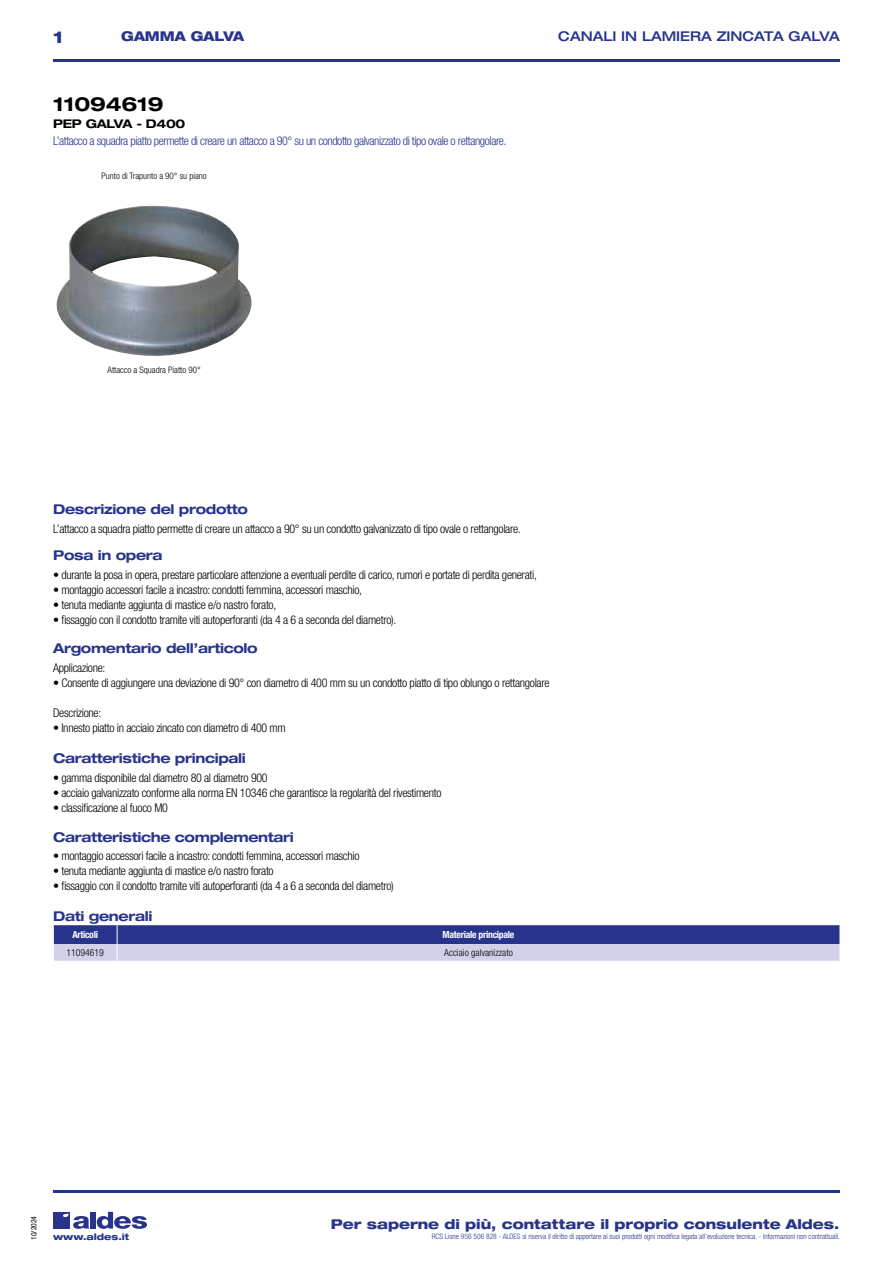
<style>
.page{position:relative;width:893px;height:1263px;background:#fff}
.page>*{position:absolute;margin:0;border:0;box-sizing:border-box;transform-origin:0 0}
.t1{font:700 expanded 19.5px "Helvetica Neue LT Std";letter-spacing:-.01em;color:#000}
.t2{font:800 expanded 16.5px "Helvetica Neue LT Std";color:#28348b}
.t3{font:700 expanded 13.5px "Helvetica Neue LT Std";letter-spacing:-.025em;color:#28348b}
.t4{font:800 expanded 13.5px "Helvetica Neue LT Std";color:#28348b}
.t5{font:500 expanded 13.5px "Helvetica Neue LT Std";color:#28348b}
.t6{font:800 expanded 13.5px "Helvetica Neue LT Std";color:#28348b;scale:.95 1}
.t7{font:300 condensed 12px "Helvetica Neue LT Std";letter-spacing:-.025em;color:#000}
.t8{font:300 condensed 12px "Helvetica Neue LT Std";letter-spacing:-.035em;color:#28348b}
.t9{font:700 expanded 12px "Helvetica Neue LT Std";letter-spacing:-.025em;color:#000}
.t10{font:700 condensed 9.75px "Helvetica Neue LT Std";letter-spacing:-.03em;color:#fff}
.t11{font:300 condensed 9.75px "Helvetica Neue";color:#000}
.t12{font:300 condensed 9px "Helvetica Neue LT Std";color:#000}
.t13{font:800 expanded 9px "Helvetica Neue LT Std";color:#28348b}
.t14{font:300 condensed 7.5px "Helvetica Neue LT Std";color:#28348b}
.t15{font:condensed 7.5px "Helvetica Neue LT Std";color:#000}
</style>
<div class="page">
<div style="left:53px;top:1212px;width:17px;height:16px;background:#28348b"></div>
<div style="left:90px;top:1212px;width:6px;height:16px;background:#28348b"></div>
<svg style="left:97px;top:1212px;width:50px;height:17px"></svg>
<svg style="left:63px;top:1213px;width:26px;height:16px"></svg>
<hr style="left:53px;top:59px;width:787px;height:2px;background:#28348b">
<img style="left:56px;top:206px;width:196px;height:150px">
<hr style="left:53px;top:1190px;width:787px;height:2px;background:#28348b">
<svg style="left:53px;top:925px;width:787px;height:36px;background:#7a80b8"></svg>
<h2 class="t2" style="left:53px;top:26px;width:12px">1</h2>
<p class="t6" style="left:121px;top:28px;width:131px">GAMMA GALVA</p>
<p class="t5" style="left:558px;top:28px;width:283px">CANALI IN LAMIERA ZINCATA GALVA</p>
<h1 class="t1" style="left:53px;top:92px;width:112px">11094619</h1>
<p class="t9" style="left:53px;top:116px;width:134px">PEP GALVA - D400</p>
<p class="t8" style="left:53px;top:134px;width:455px">L’attacco a squadra piatto permette di creare un attacco a 90° su un condotto galvanizzato di tipo ovale o rettangolare.</p>
<p class="t12" style="left:102px;top:170px;width:107px">Punto di Trapunto a 90° su piano</p>
<p class="t12" style="left:108px;top:365px;width:95px">Attacco a Squadra Piatto 90°</p>
<p class="t3" style="left:53px;top:501px;width:196px">Descrizione del prodotto</p>
<p class="t3" style="left:53px;top:547px;width:111px">Posa in opera</p>
<p class="t7" style="left:53px;top:522px;width:469px">L’attacco a squadra piatto permette di creare un attacco a 90° su un condotto galvanizzato di tipo ovale o rettangolare.</p>
<p class="t7" style="left:53px;top:568px;width:485px">• durante la posa in opera, prestare particolare attenzione a eventuali perdite di carico, rumori e portate di perdita generati,</p>
<p class="t7" style="left:53px;top:583px;width:310px">• montaggio accessori facile a incastro: condotti femmina, accessori maschio,</p>
<p class="t7" style="left:53px;top:598px;width:225px">• tenuta mediante aggiunta di mastice e/o nastro forato,</p>
<p class="t7" style="left:53px;top:613px;width:345px">• fissaggio con il condotto tramite viti autoperforanti (da 4 a 6 a seconda del diametro).</p>
<p class="t3" style="left:53px;top:640px;width:206px">Argomentario dell’articolo</p>
<p class="t7" style="left:53px;top:661px;width:54px">Applicazione:</p>
<p class="t7" style="left:53px;top:676px;width:498px">• Consente di aggiungere una deviazione di 90° con diametro di 400 mm su un condotto piatto di tipo oblungo o rettangolare</p>
<p class="t7" style="left:53px;top:706px;width:50px">Descrizione:</p>
<p class="t7" style="left:53px;top:721px;width:234px">• Innesto piatto in acciaio zincato con diametro di 400 mm</p>
<p class="t3" style="left:53px;top:749px;width:194px">Caratteristiche principali</p>
<p class="t7" style="left:53px;top:771px;width:216px">• gamma disponibile dal diametro 80 al diametro 900</p>
<p class="t7" style="left:53px;top:786px;width:390px">• acciaio galvanizzato conforme alla norma EN 10346 che garantisce la regolarità del rivestimento</p>
<p class="t7" style="left:53px;top:801px;width:116px">• classificazione al fuoco M0</p>
<p class="t7" style="left:53px;top:848px;width:308px">• montaggio accessori facile a incastro: condotti femmina, accessori maschio</p>
<p class="t7" style="left:53px;top:863px;width:222px">• tenuta mediante aggiunta di mastice e/o nastro forato</p>
<p class="t7" style="left:53px;top:878px;width:342px">• fissaggio con il condotto tramite viti autoperforanti (da 4 a 6 a seconda del diametro)</p>
<p class="t3" style="left:53px;top:829px;width:242px">Caratteristiche complementari</p>
<p class="t3" style="left:53px;top:907px;width:101px">Dati generali</p>
<p class="t10" style="left:72px;top:929px;width:27px">Articoli</p>
<p class="t10" style="left:443px;top:929px;width:73px">Materiale principale</p>
<p class="t11" style="left:66px;top:947px;width:39px">11094619</p>
<p class="t11" style="left:444px;top:947px;width:70px">Acciaio galvanizzato</p>
<p class="t15" style="left:29px;top:1240px;width:25px;rotate:-90deg">10/2024</p>
<p class="t4" style="left:331px;top:1215px;width:510px">Per saperne di più, contattare il proprio consulente Aldes.</p>
<p class="t13" style="left:53px;top:1231px;width:78px">www.aldes.it</p>
<p class="t14" style="left:432px;top:1232px;width:410px">RCS Lione 956 506 828 - ALDES si riserva il diritto di apportare ai suoi prodotti ogni modifica legata all’evoluzione tecnica. - Informazioni non contrattuali.</p>
</div>
